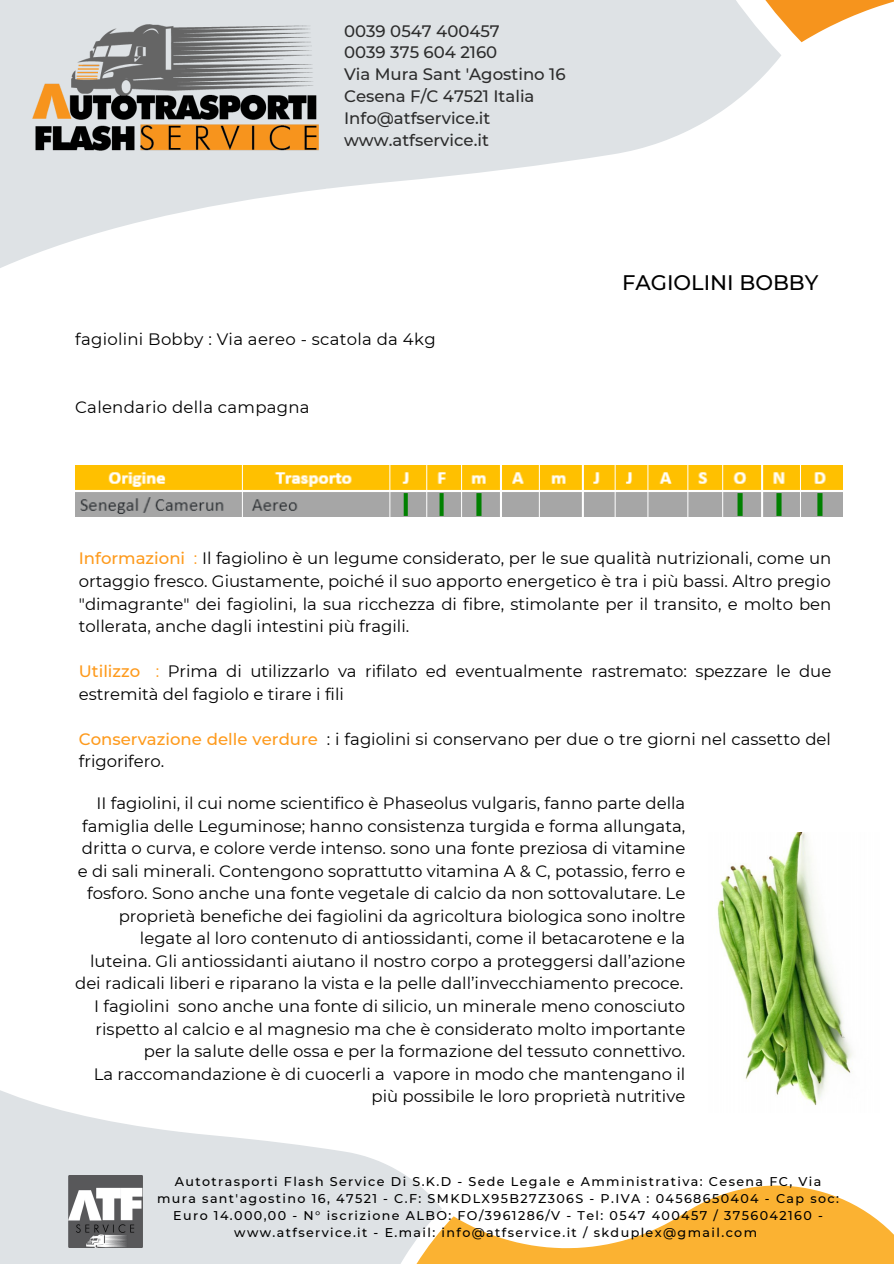
<style>
.page{position:relative;width:894px;height:1264px;background:#fff}
.page>*{position:absolute;margin:0;border:0;box-sizing:border-box;transform-origin:0 0}
.t1{font:500 21px "Montserrat";color:#000}
.t2{font:16.5px/22.5px "Montserrat";color:#000;text-align:right}
.t3{font:16.5px/22.5px "Montserrat";color:#010101}
.t4{font:500 16.5px "Montserrat";color:#2c2c2c}
.t5{font:500 12.6px/17.1px "Montserrat";letter-spacing:.11em;color:#000;text-align:center}
.s1{font-weight:500;color:#fe9a1c}
.s2{color:#fe9a1c}
</style>
<div class="page">
<svg style="left:0;top:0;width:736px;height:268px;fill:#dee2e5"></svg>
<svg style="left:736px;top:0;width:157px;height:100px"></svg>
<svg style="left:0;top:1090px;width:416px;height:173px;fill:#dee2e5"></svg>
<svg style="left:416px;top:1183px;width:477px;height:80px;fill:#fbb232"></svg>
<img style="left:32px;top:24px;width:296px;height:133px">
<img style="left:68px;top:1175px;width:75px;height:72px">
<img style="left:717px;top:833px;width:136px;height:273px">
<img style="left:75px;top:466px;width:767px;height:50px">
<p class="t4" style="left:344px;top:21px;width:157px">0039 0547 400457</p>
<p class="t4" style="left:344px;top:42px;width:155px">0039 375 604 2160</p>
<p class="t4" style="left:344px;top:64px;width:223px">Via Mura Sant 'Agostino 16</p>
<p class="t4" style="left:344px;top:86px;width:192px">Cesena F/C 47521 Italia</p>
<p class="t4" style="left:344px;top:108px;width:148px">Info@atfservice.it</p>
<p class="t4" style="left:344px;top:130px;width:146px">www.atfservice.it</p>
<p class="t2" style="left:75px;top:328px;width:362px">fagiolini Bobby : Via aereo - scatola da 4kg</p>
<p class="t2" style="left:75px;top:395px;width:236px">Calendario della campagna</p>
<p class="t1" style="left:622px;top:270px;width:198px">FAGIOLINI BOBBY</p>
<p class="t3" style="left:79px;top:547px;width:753px;text-align:justify"><span class="s1">Informazioni</span> <span class="s2">:</span> Il fagiolino è un legume considerato, per le sue qualità nutrizionali, come un ortaggio fresco. Giustamente, poiché il suo apporto energetico è tra i più bassi. Altro pregio "dimagrante" dei fagiolini, la sua ricchezza di fibre, stimolante per il transito, e molto ben tollerata, anche dagli intestini più fragili.</p>
<p class="t3" style="left:79px;top:660px;width:753px"><span class="s1">Utilizzo</span> <span class="s2">:</span> Prima di utilizzarlo va rifilato ed eventualmente rastremato: spezzare le due estremità del fagiolo e tirare i fili</p>
<p class="t3" style="left:79px;top:727px;width:753px"><span class="s1">Conservazione delle verdure</span> : i fagiolini si conservano per due o tre giorni nel cassetto del frigorifero.</p>
<p class="t2" style="left:75px;top:792px;width:611px">II fagiolini, il cui nome scientifico è Phaseolus vulgaris, fanno parte della famiglia delle Leguminose; hanno consistenza turgida e forma allungata, dritta o curva, e colore verde intenso. sono una fonte preziosa di vitamine e di sali minerali. Contengono soprattutto vitamina A &amp; C, potassio, ferro e fosforo. Sono anche una fonte vegetale di calcio da non sottovalutare. Le proprietà benefiche dei fagiolini da agricoltura biologica sono inoltre legate al loro contenuto di antiossidanti, come il betacarotene e la luteina. Gli antiossidanti aiutano il nostro corpo a proteggersi dall’azione dei radicali liberi e riparano la vista e la pelle dall’invecchiamento precoce.</p>
<p class="t2" style="left:94px;top:994px;width:592px">I fagiolini sono anche una fonte di silicio, un minerale meno conosciuto rispetto al calcio e al magnesio ma che è considerato molto importante per la salute delle ossa e per la formazione del tessuto connettivo.</p>
<p class="t2" style="left:94px;top:1062px;width:593px">La raccomandazione è di cuocerli a vapore in modo che mantengano il più possibile le loro proprietà nutritive</p>
<p class="t5" style="left:157px;top:1173px;width:683px">Autotrasporti Flash Service Di S.K.D - Sede Legale e Amministrativa: Cesena FC, Via mura sant'agostino 16, 47521 - C.F: SMKDLX95B27Z306S - P.IVA : 04568650404 - Cap soc:<br>Euro 14.000,00 - N° iscrizione ALBO: FO/3961286/V - Tel: 0547 400457 / 3756042160 - www.atfservice.it - E.mail: info@atfservice.it / skduplex@gmail.com</p>
</div>
